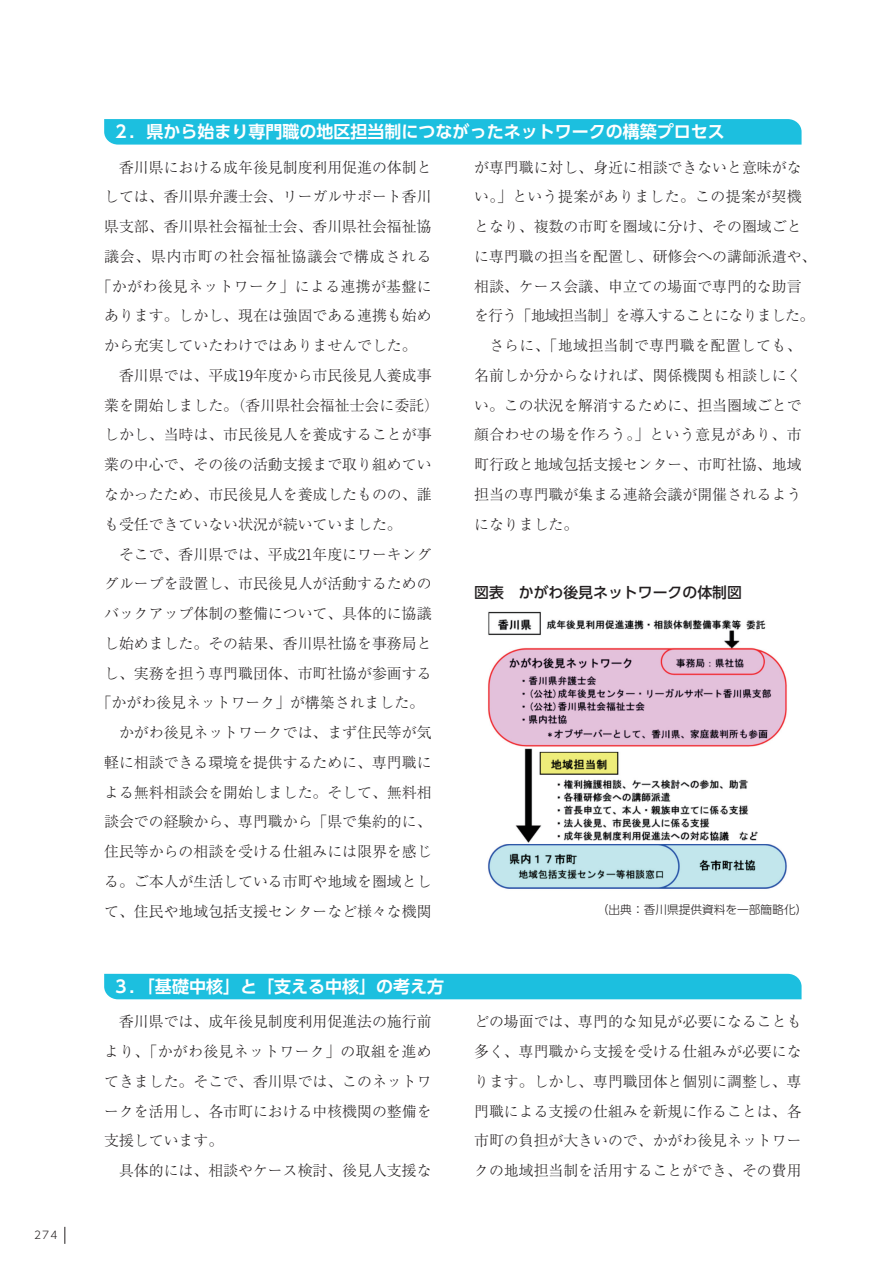
<style>
.page{position:relative;width:893px;height:1263px;background:#fff}
.page>*{position:absolute;margin:0;border:0;box-sizing:border-box;transform-origin:0 0}
.t1{font:700 16.95px "UD Shin Go Pro De";color:#fff}
.t2{font:300 14.85px/29.7px "Ryumin Pro";color:#231f20;text-align:justify}
.t3{font:300 14.85px "Ryumin Pro";letter-spacing:.025em;color:#231f20}
.t4{font:300 14.85px "Ryumin Pro";letter-spacing:-.05em;color:#231f20}
.t5{font:300 14.85px "Ryumin Pro";letter-spacing:.05em;color:#231f20}
.t6{font:500 14.85px "UD Shin Go Pro";color:#231f20}
.t7{font:300 11.7px "UD Shin Go Pro";color:#231f20}
.t8{font:300 10.65px "UD Shin Go Pro";color:#231f20}
</style>
<div class="page">
<img style="left:488px;top:611px;width:299px;height:278px">
<svg style="left:104px;top:119px;width:697px;height:26px;background:#21c0df"></svg>
<div style="left:104px;top:974px;width:697px;height:25px;background:#1cbfdf"></div>
<svg style="left:65px;top:1227px;width:1px;height:17px"></svg>
<p class="t8" style="left:34px;top:1227px;width:25px">274</p>
<p class="t1" style="left:112px;top:118px;width:614px">２．県から始まり専門職の地区担当制につながったネットワークの構築プロセス</p>
<p class="t2" style="left:119px;top:151px;width:314px">香川県における成年後見制度利用促進の体制と</p>
<p class="t2" style="left:104px;top:181px;width:329px">しては、香川県弁護士会、リーガルサポート香川</p>
<p class="t2" style="left:104px;top:210px;width:329px">県支部、香川県社会福祉士会、香川県社会福祉協</p>
<p class="t5" style="left:104px;top:245px;width:329px">議会、県内市町の社会福祉協議会で構成される</p>
<p class="t3" style="left:97px;top:274px;width:336px">「かがわ後見ネットワーク」による連携が基盤に</p>
<p class="t2" style="left:104px;top:300px;width:329px">あります。しかし、現在は強固である連携も始め</p>
<p class="t2" style="left:104px;top:330px;width:314px">から充実していたわけではありませんでした。</p>
<p class="t2" style="left:119px;top:359px;width:314px">香川県では、平成19年度から市民後見人養成事</p>
<p class="t2" style="left:104px;top:389px;width:336px">業を開始しました。（香川県社会福祉士会に委託）</p>
<p class="t2" style="left:104px;top:419px;width:329px">しかし、当時は、市民後見人を養成することが事</p>
<p class="t2" style="left:104px;top:449px;width:329px">業の中心で、その後の活動支援まで取り組めてい</p>
<p class="t2" style="left:104px;top:478px;width:329px">なかったため、市民後見人を養成したものの、誰</p>
<p class="t2" style="left:104px;top:508px;width:299px">も受任できていない状況が続いていました。</p>
<p class="t2" style="left:119px;top:538px;width:314px">そこで、香川県では、平成21年度にワーキング</p>
<p class="t2" style="left:104px;top:568px;width:329px">グループを設置し、市民後見人が活動するための</p>
<p class="t2" style="left:104px;top:597px;width:329px">バックアップ体制の整備について、具体的に協議</p>
<p class="t2" style="left:104px;top:627px;width:329px">し始めました。その結果、香川県社協を事務局と</p>
<p class="t2" style="left:104px;top:657px;width:329px">し、実務を担う専門職団体、市町社協が参画する</p>
<p class="t2" style="left:97px;top:687px;width:329px">「かがわ後見ネットワーク」が構築されました。</p>
<p class="t2" style="left:119px;top:716px;width:314px">かがわ後見ネットワークでは、まず住民等が気</p>
<p class="t2" style="left:104px;top:746px;width:329px">軽に相談できる環境を提供するために、専門職に</p>
<p class="t2" style="left:104px;top:776px;width:329px">よる無料相談会を開始しました。そして、無料相</p>
<p class="t2" style="left:104px;top:806px;width:329px">談会での経験から、専門職から「県で集約的に、</p>
<p class="t2" style="left:104px;top:836px;width:329px">住民等からの相談を受ける仕組みには限界を感じ</p>
<p class="t2" style="left:104px;top:865px;width:329px">る。ご本人が生活している市町や地域を圏域とし</p>
<p class="t2" style="left:104px;top:895px;width:329px">て、住民や地域包括支援センターなど様々な機関</p>
<p class="t1" style="left:112px;top:972px;width:333px">３．「基礎中核」と「支える中核」の考え方</p>
<p class="t2" style="left:104px;top:1006px;width:329px;text-indent:15px">香川県では、成年後見制度利用促進法の施行前より、「かがわ後見ネットワーク」の取組を進めてきました。そこで、香川県では、このネットワークを活用し、各市町における中核機関の整備を支援しています。</p>
<p class="t2" style="left:119px;top:1154px;width:314px">具体的には、相談やケース検討、後見人支援な</p>
<p class="t2" style="left:474px;top:151px;width:329px">が専門職に対し、身近に相談できないと意味がな</p>
<p class="t3" style="left:474px;top:185px;width:329px">い。」という提案がありました。この提案が契機</p>
<p class="t2" style="left:474px;top:210px;width:329px">となり、複数の市町を圏域に分け、その圏域ごと</p>
<p class="t2" style="left:474px;top:240px;width:344px">に専門職の担当を配置し、研修会への講師派遣や、</p>
<p class="t2" style="left:474px;top:270px;width:329px">相談、ケース会議、申立ての場面で専門的な助言</p>
<p class="t4" style="left:474px;top:304px;width:342px">を行う「地域担当制」を導入することになりました。</p>
<p class="t3" style="left:489px;top:334px;width:314px">さらに、「地域担当制で専門職を配置しても、</p>
<p class="t2" style="left:474px;top:359px;width:329px">名前しか分からなければ、関係機関も相談しにく</p>
<p class="t2" style="left:474px;top:389px;width:329px">い。この状況を解消するために、担当圏域ごとで</p>
<p class="t3" style="left:474px;top:423px;width:329px">顔合わせの場を作ろう。」という意見があり、市</p>
<p class="t2" style="left:474px;top:449px;width:329px">町行政と地域包括支援センター、市町社協、地域</p>
<p class="t2" style="left:474px;top:478px;width:329px">担当の専門職が集まる連絡会議が開催されるよう</p>
<p class="t2" style="left:474px;top:508px;width:106px">になりました。</p>
<p class="t6" style="left:474px;top:580px;width:269px">図表　かがわ後見ネットワークの体制図</p>
<p class="t7" style="left:597px;top:900px;width:212px">（出典：香川県提供資料を一部簡略化）</p>
<p class="t2" style="left:474px;top:1006px;width:329px">どの場面では、専門的な知見が必要になることも多く、専門職から支援を受ける仕組みが必要になります。しかし、専門職団体と個別に調整し、専門職による支援の仕組みを新規に作ることは、各市町の負担が大きいので、かがわ後見ネットワークの地域担当制を活用することができ、その費用</p>
</div>
